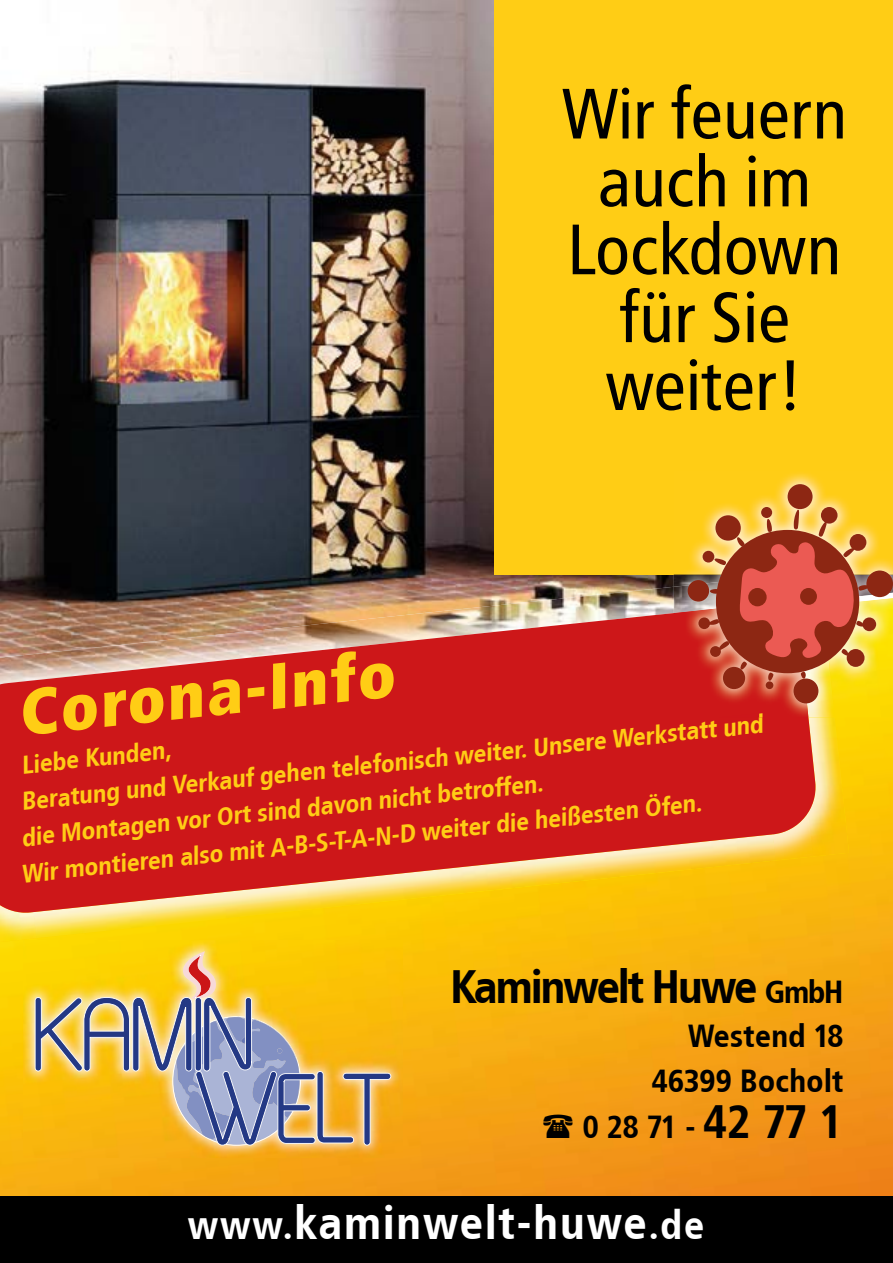
<style>
.page{position:relative;width:893px;height:1263px;background:#fff}
.page>*{position:absolute;margin:0;border:0;box-sizing:border-box;transform-origin:0 0}
.t1{font:71.1px/67.8px "Transit";letter-spacing:-.03em;color:#000;text-align:center}
.t2{font:900 64.65px "Transit";color:#ffcd15}
.t3{font:700 46.65px "Transit";letter-spacing:.02em;color:#fff}
.t4{font:700 46.65px "Transit";letter-spacing:-.06em;color:#000}
.t5{font:700 31.8px/45.6px "Transit";letter-spacing:-.01em;color:#000;text-align:right}
.t6{font:700 25.5px/36px "Transit";color:#ffcd15}
.s1{font-size:31.8px}
.s2{font-size:46.65px}
.s3{font-size:40.35px}
</style>
<div class="page">
<img style="left:0;top:0;width:674px;height:587px">
<img style="left:0;top:717px;width:893px;height:480px">
<div style="left:495px;top:0;width:398px;height:574px;background:#ffcd15"></div>
<img style="left:0;top:587px;width:674px;height:15px">
<img style="left:818px;top:717px;width:31px;height:140px">
<img style="left:0;top:915px;width:37px;height:27px">
<img style="left:34px;top:915px;width:742px;height:23px">
<svg style="left:0;top:602px;width:818px;height:313px;background:#d2452d"></svg>
<div style="left:0;top:1197px;width:893px;height:66px;background:#000"></div>
<img style="left:23px;top:940px;width:379px;height:217px">
<svg style="left:35px;top:951px;width:356px;height:195px;background:#d2b051"></svg>
<img style="left:684px;top:473px;width:209px;height:120px">
<img style="left:835px;top:605px;width:58px;height:112px">
<img style="left:869px;top:593px;width:24px;height:12px">
<img style="left:674px;top:574px;width:47px;height:31px">
<img style="left:808px;top:681px;width:27px;height:36px">
<img style="left:674px;top:605px;width:134px;height:112px">
<img style="left:719px;top:713px;width:45px;height:4px">
<div style="left:716px;top:530px;width:143px;height:143px;background:#8d2713;border-radius:50%"></div>
<div style="left:788px;top:484px;width:25px;height:25px;background:#8d2713;border-radius:50%"></div>
<svg style="left:821px;top:507px;width:16px;height:17px"></svg>
<div style="left:866px;top:570px;width:27px;height:27px;background:#8d2713;border-radius:50%"></div>
<div style="left:862px;top:617px;width:14px;height:14px;background:#8d2713;border-radius:50%"></div>
<div style="left:793px;top:678px;width:25px;height:25px;background:#8d2713;border-radius:50%"></div>
<div style="left:766px;top:681px;width:7px;height:8px;background:#8d2713;border-radius:50%"></div>
<div style="left:723px;top:667px;width:22px;height:22px;background:#8d2713;border-radius:50%"></div>
<div style="left:710px;top:646px;width:11px;height:11px;background:#8d2713;border-radius:50%"></div>
<div style="left:698px;top:617px;width:12px;height:12px;background:#8d2713;border-radius:50%"></div>
<div style="left:688px;top:580px;width:21px;height:22px;background:#8d2713;border-radius:50%"></div>
<div style="left:703px;top:551px;width:11px;height:11px;background:#8d2713;border-radius:50%"></div>
<div style="left:715px;top:515px;width:26px;height:26px;background:#8d2713;border-radius:50%"></div>
<div style="left:761px;top:507px;width:11px;height:11px;background:#8d2713;border-radius:50%"></div>
<svg style="left:719px;top:641px;width:10px;height:9px"></svg>
<svg style="left:709px;top:619px;width:10px;height:6px"></svg>
<svg style="left:710px;top:589px;width:7px;height:5px"></svg>
<svg style="left:714px;top:558px;width:12px;height:7px"></svg>
<svg style="left:737px;top:510px;width:132px;height:171px"></svg>
<svg style="left:544px;top:1114px;width:29px;height:24px"></svg>
<h1 class="t1" style="left:562px;top:80px;width:289px">Wir feuern auch im<br>Lockdown für Sie weiter!</h1>
<h2 class="t2" style="left:14px;top:674px;width:379px;rotate:-6deg">Corona-Info</h2>
<p class="t6" style="left:8px;top:748px;width:755px;text-indent:11px;rotate:-6deg">Liebe Kunden,<br>Beratung und Verkauf gehen telefonisch weiter. Unsere Werkstatt und die Montagen vor Ort sind davon nicht betroffen.<br>Wir montieren also mit A-B-S-T-A-N-D weiter die heißesten Öfen.</p>
<h3 class="t4" style="left:450px;top:958px;width:395px">Kaminwelt Huwe <span class="s1">GmbH</span></h3>
<p class="t5" style="left:583px;top:1013px;width:263px">Westend 18<br>46399 Bocholt<br>0 28 71 - <span class="s2">42 77 1</span></p>
<h3 class="t3" style="left:188px;top:1195px;width:519px"><span class="s3">www.</span>kaminwelt-huwe<span class="s3">.de</span></h3>
</div>
